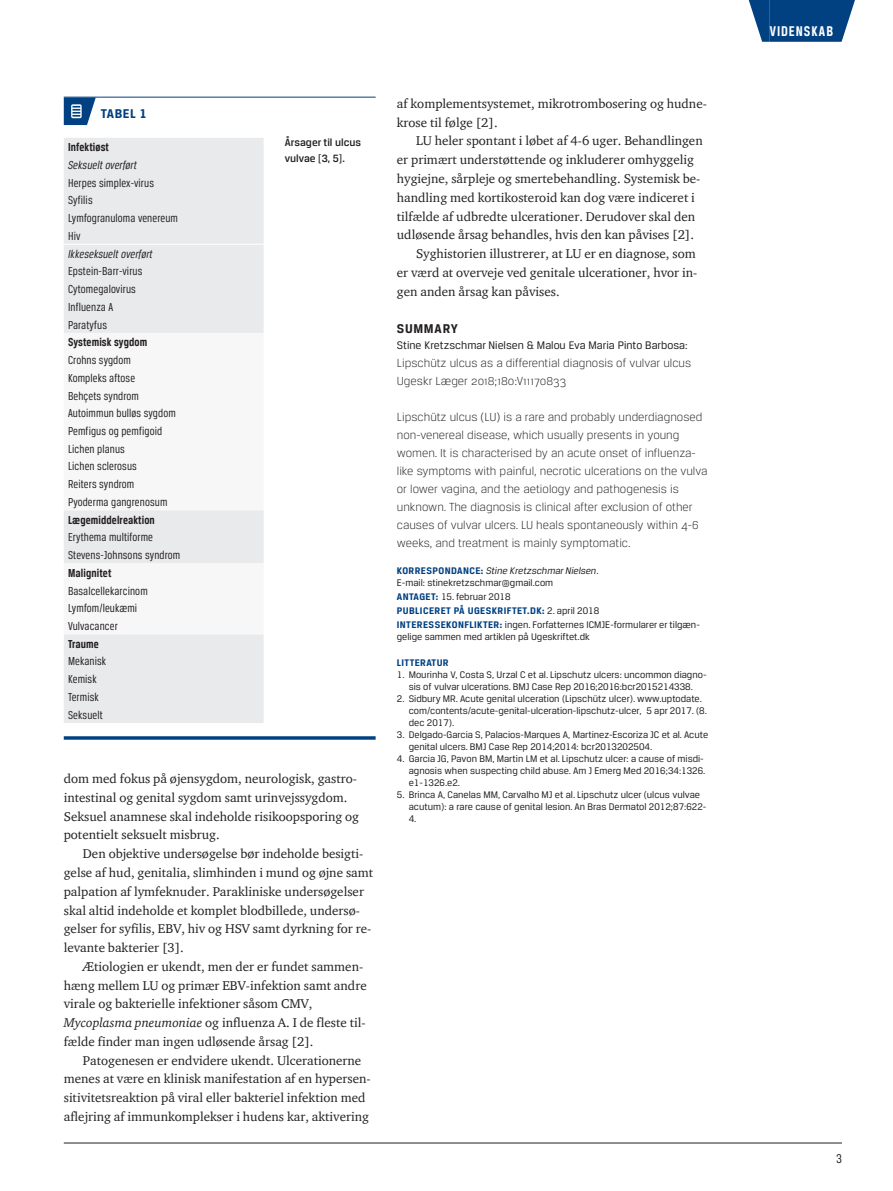
<style>
.page{position:relative;width:893px;height:1191px;background:#fff}
.page>*{position:absolute;margin:0;border:0;box-sizing:border-box;transform-origin:0 0}
.t1{font:700 15px "Breuer Condensed";letter-spacing:.065em;color:#fff}
.t2{font:700 13.5px "Breuer Text";letter-spacing:.055em;color:#231f20}
.t3{font:700 13.5px "Breuer Text";color:#014081}
.t4{font:13.5px "Breuer Condensed";color:#231f20}
.t5{font:13.05px/18.8px "ITC Charter Com";color:#231f20}
.t6{font:300 12.45px/18px "Breuer Text";color:#231f20}
.t7{font:12.3px/17.7px "Breuer Condensed";letter-spacing:.01em;color:#231f20}
.t8{font:700 12.3px "Breuer Condensed";letter-spacing:.01em;color:#231f20}
.t9{font:italic 12.3px "Breuer Condensed";letter-spacing:.01em;color:#231f20}
.t10{font:11.7px "Breuer Text";color:#231f20}
.t11{font:500 11.25px/15.8px "Breuer Text";color:#231f20}
.t12{font:10.2px/12px "Breuer Text";color:#231f20}
.t13{font:700 10.2px/14.1px "Breuer Text";letter-spacing:.04em;color:#014081}
.s1{font-style:italic}
.s2{font-weight:700;color:#014081}
.s3{font-weight:400;color:#231f20}
</style>
<div class="page">
<hr style="left:64px;top:1142px;width:778px;height:1px;background:#231f20">
<div style="left:770px;top:0;width:64px;height:42px;background:#014081"></div>
<svg style="left:749px;top:0;width:21px;height:42px"></svg>
<svg style="left:834px;top:0;width:21px;height:42px"></svg>
<hr style="left:64px;top:97px;width:37px;height:1px;background:#014081">
<hr style="left:101px;top:97px;width:275px;height:1px;background:#014081">
<svg style="left:64px;top:97px;width:32px;height:28px"></svg>
<div style="left:64px;top:138px;width:200px;height:585px;background:#e9eaeb"></div>
<svg style="left:64px;top:333px;width:200px;height:301px"></svg>
<hr style="left:64px;top:244px;width:200px;height:1px;background:#fff">
<hr style="left:64px;top:736px;width:312px;height:3px;background:#014081">
<p class="t3" style="left:101px;top:106px;width:48px">TABEL 1</p>
<p class="t8" style="left:68px;top:140px;width:42px">Infektiøst</p>
<p class="t9" style="left:68px;top:158px;width:70px">Seksuelt overført</p>
<p class="t7" style="left:68px;top:174px;width:111px">Herpes simplex-virus<br>Syfilis<br>Lymfogranuloma venereum<br>Hiv</p>
<p class="t9" style="left:68px;top:247px;width:86px">Ikkeseksuelt overført</p>
<p class="t7" style="left:68px;top:262px;width:76px">Epstein-Barr-virus<br>Cytomegalovirus<br>Influenza A<br>Paratyfus</p>
<p class="t8" style="left:68px;top:335px;width:81px">Systemisk sygdom</p>
<p class="t7" style="left:68px;top:351px;width:109px">Crohns sygdom<br>Kompleks aftose<br>Behçets syndrom<br>Autoimmun bulløs sygdom<br>Pemfigus og pemfigoid<br>Lichen planus<br>Lichen sclerosus<br>Reiters syndrom<br>Pyoderma gangrenosum</p>
<p class="t8" style="left:68px;top:513px;width:88px">Lægemiddelreaktion</p>
<p class="t7" style="left:68px;top:528px;width:114px">Erythema multiforme<br>Stevens-Johnsons syndrom</p>
<p class="t8" style="left:68px;top:566px;width:45px">Malignitet</p>
<p class="t7" style="left:68px;top:581px;width:81px">Basalcellekarcinom<br>Lymfom/leukæmi<br>Vulvacancer</p>
<p class="t8" style="left:68px;top:637px;width:32px">Traume</p>
<p class="t7" style="left:68px;top:652px;width:40px">Mekanisk<br>Kemisk<br>Termisk<br>Seksuelt</p>
<p class="t11" style="left:285px;top:134px;width:78px">Årsager til ulcus vulvae [3, 5].</p>
<p class="t5" style="left:64px;top:769px;width:297px">dom med fokus på øjensygdom, neurologisk, gastro&shy;intestinal og genital sygdom samt urinvejssygdom.<br>Seksuel anamnese skal indeholde risikoopsporing og potentielt seksuelt misbrug.</p>
<p class="t5" style="left:64px;top:844px;width:311px;text-indent:19px">Den objektive undersøgelse bør indeholde besigti&shy;gelse af hud, genitalia, slimhinden i mund og øjne samt palpation af lymfeknuder. Parakliniske undersøgelser skal altid indeholde et komplet blodbillede, undersø&shy;gelser for syfilis, EBV, hiv og HSV samt dyrkning for re&shy;levante bakterier [3].</p>
<p class="t5" style="left:64px;top:956px;width:304px;text-indent:19px">Ætiologien er ukendt, men der er fundet sammen&shy;hæng mellem LU og primær EBV-infektion samt andre virale og bakterielle infektioner såsom CMV, <span class="s1">Mycoplasma pneumoniae</span> og influenza A. I de fleste til&shy;fælde finder man ingen udløsende årsag [2].</p>
<p class="t5" style="left:64px;top:1050px;width:308px;text-indent:19px">Patogenesen er endvidere ukendt. Ulcerationerne menes at være en klinisk manifestation af en hypersen&shy;sitivitetsreaktion på viral eller bakteriel infektion med aflejring af immunkomplekser i hudens kar, aktivering</p>
<p class="t5" style="left:397px;top:94px;width:312px">af komplementsystemet, mikrotrombosering og hudne&shy;krose til følge [2].</p>
<p class="t5" style="left:416px;top:131px;width:288px">LU heler spontant i løbet af 4-6 uger. Behandlingen</p>
<p class="t5" style="left:397px;top:150px;width:299px">er primært understøttende og inkluderer omhyggelig</p>
<p class="t5" style="left:397px;top:169px;width:305px">hygiejne, sårpleje og smertebehandling. Systemisk be-</p>
<p class="t5" style="left:397px;top:188px;width:300px">handling med kortikosteroid kan dog være indiceret i</p>
<p class="t5" style="left:397px;top:206px;width:300px">tilfælde af udbredte ulcerationer. Derudover skal den</p>
<p class="t5" style="left:397px;top:225px;width:299px">udløsende årsag behandles, hvis den kan påvises [2].</p>
<p class="t5" style="left:416px;top:244px;width:281px">Syghistorien illustrerer, at LU er en diagnose, som</p>
<p class="t5" style="left:397px;top:263px;width:302px">er værd at overveje ved genitale ulcerationer, hvor in-</p>
<p class="t5" style="left:397px;top:281px;width:164px">gen anden årsag kan påvises.</p>
<p class="t2" style="left:397px;top:321px;width:54px">SUMMARY</p>
<p class="t10" style="left:397px;top:338px;width:292px">Stine Kretzschmar Nielsen &amp; Malou Eva Maria Pinto Barbosa:</p>
<p class="t6" style="left:397px;top:353px;width:296px">Lipschütz ulcus as a differential diagnosis of vulvar ulcus<br>Ugeskr Læger 2018;180:V11170833</p>
<p class="t6" style="left:397px;top:407px;width:312px">Lipschütz ulcus (LU) is a rare and probably underdiagnosed non-venereal disease, which usually presents in young women. It is characterised by an acute onset of influenza&shy;like symptoms with painful, necrotic ulcerations on the vulva or lower vagina, and the aetiology and pathogenesis is unknown. The diagnosis is clinical after exclusion of other causes of vulvar ulcers. LU heals spontaneously within 4-6 weeks, and treatment is mainly symptomatic.</p>
<p class="t12" style="left:397px;top:564px;width:203px;text-indent:60px"><span class="s2">AN CE:</span> <span class="s1">Stine Kretzschmar Nielsen</span>.<br>E-mail: stinekretzschmar@gmail.com</p>
<p class="t13" style="left:397px;top:589px;width:115px">ANTAGET: <span class="s3">15. februar 2018<br></span>PUBLICERET</p>
<p class="t13" style="left:397px;top:563px;width:13px">KORRES</p>
<p class="t13" style="left:432px;top:563px;width:13px">POND</p>
<p class="t13" style="left:454px;top:603px;width:27px">PÅ UGESKRIFTET</p>
<p class="t12" style="left:527px;top:604px;width:73px"><span class="s2">.DK:</span> 2. april 2018</p>
<p class="t13" style="left:397px;top:617px;width:10px">INTERESSEKONF</p>
<p class="t13" style="left:470px;top:617px;width:11px">LIKTER</p>
<p class="t12" style="left:397px;top:618px;width:305px;text-indent:103px"><span class="s2">:</span> ingen. Forfatternes ICMJE-formularer er tilgæn&shy;gelige sammen med artiklen på Ugeskriftet.dk</p>
<p class="t13" style="left:397px;top:655px;width:53px">LITTERATUR</p>
<p class="t12" style="left:397px;top:668px;width:311px;text-align:center">1. Mourinha V, Costa S, Urzal C et al. Lipschutz ulcers: uncommon diagno&shy;sis of vulvar ulcerations. BMJ Case Rep 2016;2016:bcr2015214338.</p>
<p class="t12" style="left:409px;top:692px;width:300px;text-indent:-12px">2. Sidbury MR. Acute genital ulceration (Lipschütz ulcer). www.uptodate. com/contents/acute-genital-ulceration-lipschutz-ulcer, 5 apr 2017. (8. dec 2017).</p>
<p class="t12" style="left:409px;top:728px;width:301px;text-indent:-12px">3. Delgado-Garcia S, Palacios-Marques A, Martinez-Escoriza JC et al. Acute genital ulcers. BMJ Case Rep 2014;2014: bcr2013202504.</p>
<p class="t12" style="left:409px;top:752px;width:298px;text-indent:-12px">4. Garcia JG, Pavon BM, Martin LM et al. Lipschutz ulcer: a cause of misdi&shy;agnosis when suspecting child abuse. Am J Emerg Med 2016;34:1326. e1-1326.e2.</p>
<p class="t12" style="left:409px;top:788px;width:299px;text-indent:-12px">5. Brinca A, Canelas MM, Carvalho MJ et al. Lipschutz ulcer (ulcus vulvae acutum): a rare cause of genital lesion. An Bras Dermatol 2012;87:622-<br>4.</p>
<p class="t1" style="left:770px;top:23px;width:65px">Videnskab</p>
<p class="t4" style="left:836px;top:1150px;width:7px">3</p>
</div>
